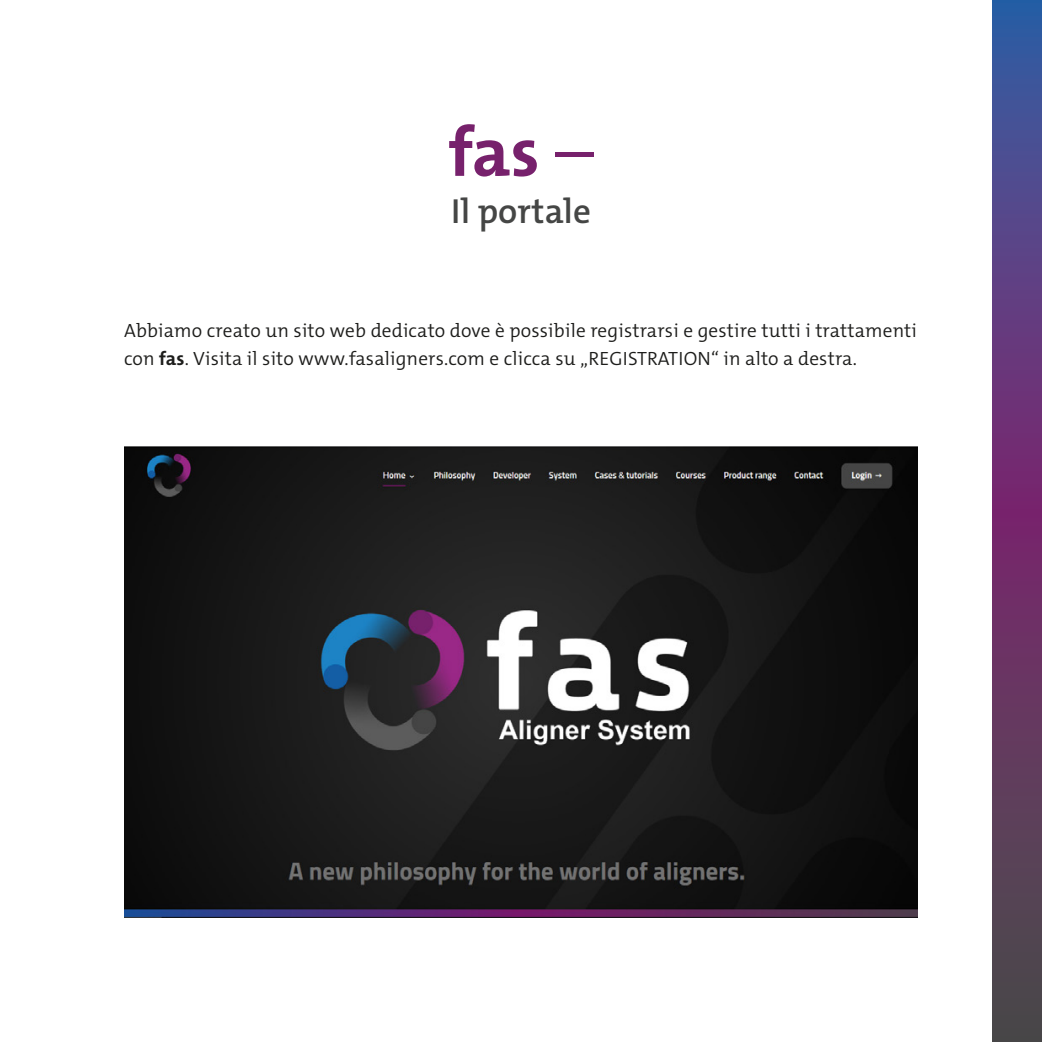
<style>
.page{position:relative;width:1042px;height:1042px;background:#fff}
.page>*{position:absolute;margin:0;border:0;box-sizing:border-box;transform-origin:0 0}
.t1{font:700 70px "The Mix C5";color:#77216c}
.t2{font:600 35px "The Mix C5";color:#454645}
.copy_2mm_abstand{font:300 19.25px/28px "The Mix C5";letter-spacing:.01em;color:#1d1d1b}
.s1{font-weight:300}
.s2{font-weight:700}
</style>
<div class="page">
<svg style="left:992px;top:0;width:50px;height:1042px;background:#5b3e71"></svg>
<img style="left:124px;top:446px;width:794px;height:472px">
<p class="t1" style="left:449px;top:107px;width:146px">fas <span class="s1">–</span></p>
<p class="t2" style="left:451px;top:188px;width:141px">Il portale</p>
<p class="copy_2mm_abstand" style="left:124px;top:316px;width:794px">Abbiamo creato un sito web dedicato dove è possibile registrarsi e gestire tutti i trattamenti con <span class="s2">fas</span>. Visita il sito www.fasaligners.com e clicca su „REGISTRATION“ in alto a destra.</p>
</div>
